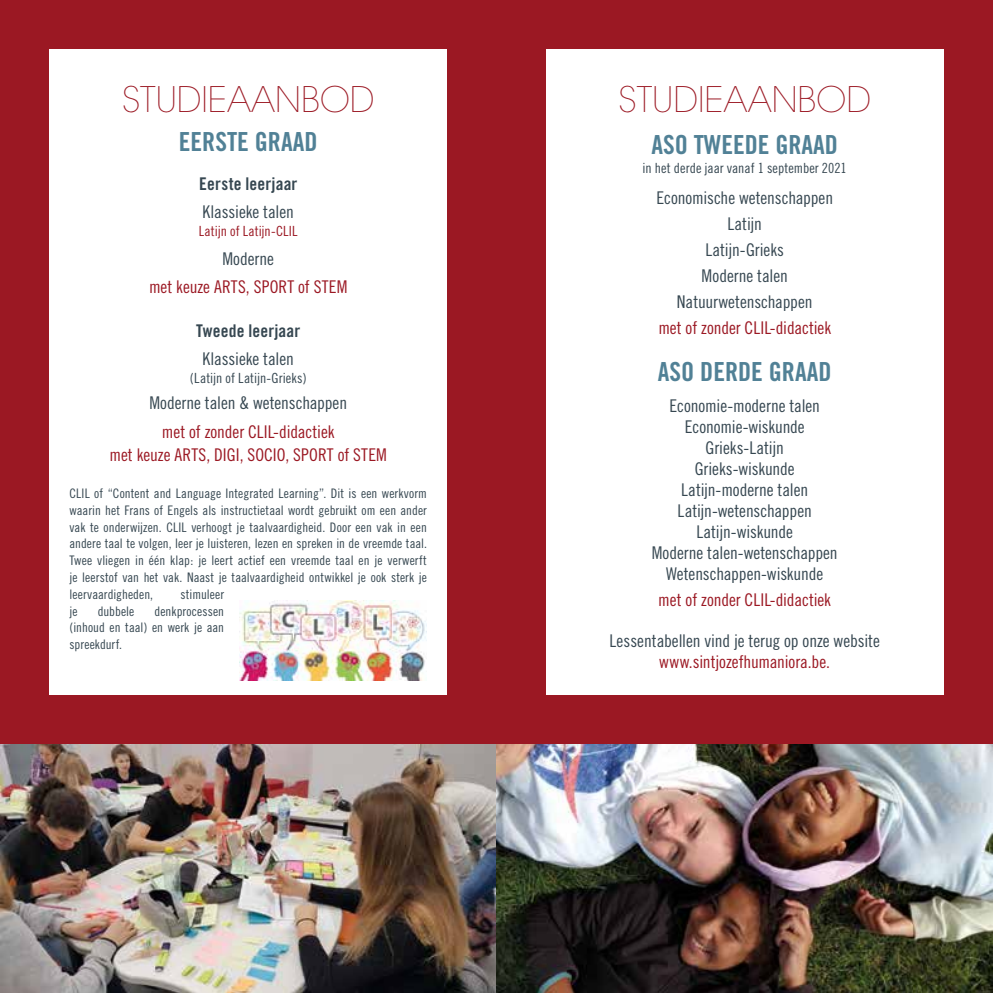
<style>
.page{position:relative;width:993px;height:993px;background:#fff}
.page>*{position:absolute;margin:0;border:0;box-sizing:border-box;transform-origin:0 0}
.t1{font:200 35px "Avant Garde";color:#9b1823}
.t2{font:26.25px "Trade Gothic Bold Cond Twenty";color:#518196}
.t3{font:17.5px/21px "Trade Gothic Cond Eighteen";letter-spacing:-.005em;color:#364751;text-align:center}
.t4{font:17.5px/23.6px "Trade Gothic Cond Eighteen";color:#9b1823;text-align:center}
.t5{font:17.5px "Trade Gothic Bold Cond Twenty";letter-spacing:.01em;color:#364751}
.t6{font:14px "Trade Gothic Cond Eighteen";letter-spacing:.005em;color:#364751}
.t7{font:14px "Trade Gothic Cond Eighteen";letter-spacing:.005em;color:#9b1823}
.t8{font:13.12px/16.8px "Trade Gothic Cond Eighteen";letter-spacing:.005em;color:#364751;text-align:justify}
</style>
<div class="page">
<div style="left:496px;top:0;width:496px;height:744px;background:#9b1823"></div>
<div style="left:0;top:0;width:496px;height:744px;background:#9b1823"></div>
<div style="left:546px;top:50px;width:397px;height:644px;background:#fff"></div>
<div style="left:50px;top:50px;width:396px;height:644px;background:#fff"></div>
<img style="left:0;top:744px;width:992px;height:248px">
<img style="left:239px;top:600px;width:188px;height:80px">
<h1 class="t1" style="left:122px;top:78px;width:254px">STUDIEAANBOD</h1>
<h2 class="t2" style="left:179px;top:126px;width:140px">EERSTE GRAAD</h2>
<h3 class="t5" style="left:199px;top:173px;width:100px">Eerste leerjaar</h3>
<h3 class="t3" style="left:202px;top:201px;width:93px">Klassieke talen</h3>
<p class="t7" style="left:199px;top:222px;width:100px">Latijn of Latijn-CLIL</p>
<h3 class="t3" style="left:222px;top:247px;width:53px">Moderne</h3>
<h3 class="t4" style="left:149px;top:275px;width:200px">met keuze ARTS, SPORT of STEM</h3>
<h3 class="t5" style="left:196px;top:320px;width:106px">Tweede leerjaar</h3>
<h3 class="t3" style="left:202px;top:348px;width:93px">Klassieke talen</h3>
<p class="t6" style="left:190px;top:369px;width:118px">(Latijn of Latijn-Grieks)</p>
<h3 class="t3" style="left:149px;top:392px;width:199px">Moderne talen &amp; wetenschappen</h3>
<h3 class="t4" style="left:109px;top:419px;width:279px">met of zonder CLIL-didactiek<br>met keuze ARTS, DIGI, SOCIO, SPORT of STEM</h3>
<p class="t8" style="left:69px;top:484px;width:359px">CLIL of “Content and Language Integrated Learning”. Dit is een werkvorm waarin het Frans of Engels als instructietaal wordt gebruikt om een ander vak te onderwijzen. CLIL verhoogt je taalvaardigheid. Door een vak in een andere taal te volgen, leer je luisteren, lezen en spreken in de vreemde taal.<br>Twee vliegen in één klap: je leert actief een vreemde taal en je verwerft je leerstof van het vak. Naast je taalvaardigheid ontwikkel je ook sterk je leervaardigheden,</p>
<p class="t8" style="left:180px;top:585px;width:45px">stimuleer</p>
<p class="t8" style="left:69px;top:602px;width:10px">je</p>
<p class="t8" style="left:98px;top:602px;width:38px">dubbele</p>
<p class="t8" style="left:69px;top:602px;width:156px;text-indent:85px">denkprocessen (inhoud en taal) en werk je aan spreekdurf.</p>
<h1 class="t1" style="left:618px;top:78px;width:254px">STUDIEAANBOD</h1>
<h2 class="t2" style="left:651px;top:128px;width:188px">ASO TWEEDE GRAAD</h2>
<p class="t6" style="left:642px;top:159px;width:206px">in het derde jaar vanaf 1 september 2021</p>
<h3 class="t3" style="left:656px;top:184px;width:178px;line-height:25.9px">Economische wetenschappen<br>Latijn<br>Latijn-Grieks<br>Moderne talen<br>Natuurwetenschappen</h3>
<h3 class="t4" style="left:658px;top:315px;width:174px">met of zonder CLIL-didactiek</h3>
<h2 class="t2" style="left:657px;top:355px;width:175px">ASO DERDE GRAAD</h2>
<h3 class="t3" style="left:651px;top:394px;width:187px">Economie-moderne talen<br>Economie-wiskunde<br>Grieks-Latijn<br>Grieks-wiskunde<br>Latijn-moderne talen<br>Latijn-wetenschappen<br>Latijn-wiskunde<br>Moderne talen-wetenschappen<br>Wetenschappen-wiskunde</h3>
<h3 class="t4" style="left:658px;top:587px;width:174px">met of zonder CLIL-didactiek</h3>
<h3 class="t3" style="left:609px;top:629px;width:272px">Lessentabellen vind je terug op onze website</h3>
<h3 class="t4" style="left:659px;top:649px;width:172px">www.sintjozefhumaniora.be.</h3>
</div>
